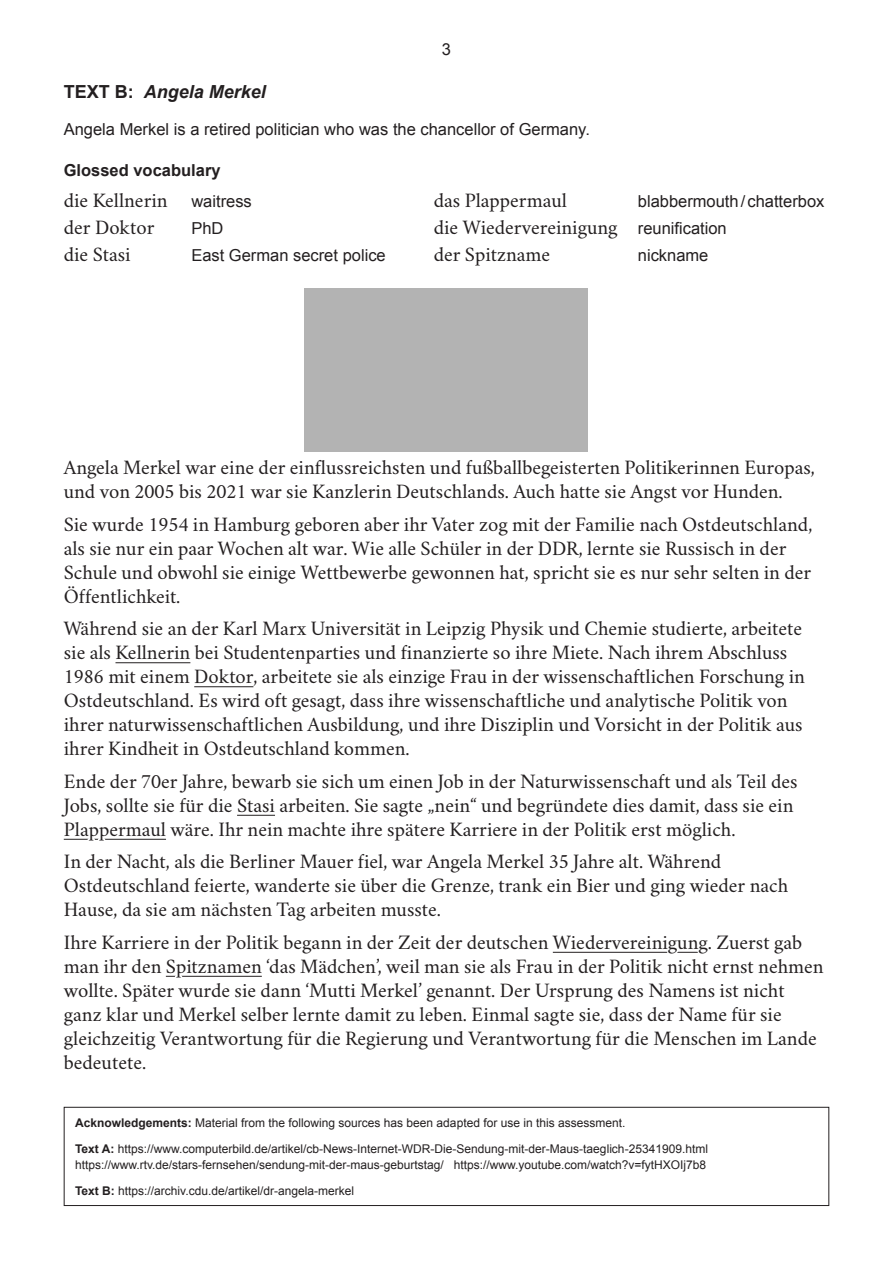
<style>
.page{position:relative;width:893px;height:1263px;background:#fff}
.page>*{position:absolute;margin:0;border:0;box-sizing:border-box;transform-origin:0 0}
.Resource_body{font:20.7px/24px "Whero";color:#231f20}
.Language_-_glossed_v{font:20.7px "Whero";color:#231f20}
.Question{font:italic 700 18px "Arial";color:#231f20}
.Body{font:16.5px "Arial";color:#231f20}
.Language_-_glossed_v-2{font:16.5px "Arial";color:#231f20}
.Body-2{font:700 16.5px "Arial";color:#231f20}
.Ack_head{font:12px/16.5px "Arial";color:#231f20}
.s1{font-style:normal}
.s2{font-family:"Arial";font-size:16.5px}
.s3{color:#fff}
.s4{font-weight:700}
</style>
<div class="page">
<hr style="left:115px;top:662px;width:75px;height:1px;background:#231f20">
<hr style="left:194px;top:686px;width:59px;height:1px;background:#231f20">
<hr style="left:237px;top:815px;width:38px;height:1px;background:#231f20">
<hr style="left:64px;top:839px;width:102px;height:1px;background:#231f20">
<hr style="left:553px;top:952px;width:155px;height:1px;background:#231f20">
<hr style="left:166px;top:976px;width:96px;height:1px;background:#231f20">
<div style="left:64px;top:1107px;width:765px;height:99px;border:1px solid #231f20"></div>
<div style="left:304px;top:289px;width:284px;height:163px;background:#b3b3b3"></div>
<p class="Body" style="left:442px;top:38px;width:11px">3</p>
<p class="Question" style="left:64px;top:80px;width:203px"><span class="s1">TEXT B:</span> Angela Merkel</p>
<p class="Body" style="left:64px;top:118px;width:528px">Angela Merkel is a retired politician who was the chancellor of Germany.</p>
<p class="Body-2" style="left:64px;top:159px;width:158px">Glossed vocabulary</p>
<p class="Language_-_glossed_v" style="left:64px;top:184px;width:190px">die Kellnerin <span class="s2">waitress</span></p>
<p class="Language_-_glossed_v" style="left:434px;top:184px;width:135px">das Plappermaul</p>
<p class="Language_-_glossed_v-2" style="left:638px;top:190px;width:188px">blabbermouth/ chatterbox</p>
<p class="Language_-_glossed_v" style="left:64px;top:211px;width:92px">der Doktor</p>
<p class="Language_-_glossed_v-2" style="left:191px;top:217px;width:34px">PhD</p>
<p class="Language_-_glossed_v" style="left:434px;top:211px;width:295px">die Wiedervereinigung <span class="s2">reunification</span></p>
<p class="Language_-_glossed_v" style="left:64px;top:238px;width:68px">die Stasi</p>
<p class="Language_-_glossed_v-2" style="left:191px;top:244px;width:196px">East German secret police</p>
<p class="Language_-_glossed_v" style="left:434px;top:238px;width:118px">der Spitzname</p>
<p class="Language_-_glossed_v-2" style="left:638px;top:244px;width:72px">nickname</p>
<p class="Resource_body" style="left:64px;top:453px;width:753px">Angela Merkel war eine der einflussreichsten und fußballbegeisterten Politikerinnen Europas, und von 2005 bis 2021 war sie Kanzlerin Deutschlands. Auch hatte sie Angst vor Hunden.</p>
<p class="Resource_body" style="left:64px;top:510px;width:750px">Sie wurde 1954 in Hamburg geboren aber ihr Vater zog mit der Familie nach Ostdeutschland, als sie nur ein paar Wochen alt war. Wie alle Schüler in der DDR, lernte sie Russisch in der Schule und obwohl sie einige Wettbewerbe gewonnen hat, spricht sie es nur sehr selten in der Öffentlichkeit.</p>
<p class="Resource_body" style="left:64px;top:614px;width:743px">Während sie an der Karl Marx Universität in Leipzig Physik und Chemie studierte, arbeitete sie als <span class="s3">Kellnerin</span> bei Studentenparties und finanzierte so ihre Miete. Nach ihrem Abschluss 1986 mit einem <span class="s3">Doktor</span>, arbeitete sie als einzige Frau in der wissenschaftlichen Forschung in Ostdeutschland. Es wird oft gesagt, dass ihre wissenschaftliche und analytische Politik von ihrer naturwissenschaftlichen Ausbildung, und ihre Disziplin und Vorsicht in der Politik aus ihrer Kindheit in Ostdeutschland kommen.</p>
<p class="Resource_body" style="left:64px;top:766px;width:735px">Ende der 70er Jahre, bewarb sie sich um einen Job in der Naturwissenschaft und als Teil des<br>Jobs, sollte sie für die <span class="s3">Stasi</span> arbeiten. Sie sagte „nein“ und begründete dies damit, dass sie ein<br><span class="s3">Plappermaul</span> wäre. Ihr nein machte ihre spätere Karriere in der Politik erst möglich.</p>
<p class="Resource_body" style="left:64px;top:847px;width:726px">In der Nacht, als die Berliner Mauer fiel, war Angela Merkel 35 Jahre alt. Während<br>Ostdeutschland feierte, wanderte sie über die Grenze, trank ein Bier und ging wieder nach<br>Hause, da sie am nächsten Tag arbeiten musste.</p>
<p class="Resource_body" style="left:64px;top:928px;width:761px">Ihre Karriere in der Politik begann in der Zeit der deutschen <span class="s3">Wiedervereinigung</span>. Zuerst gab man ihr den <span class="s3">Spitznamen</span> ‘das Mädchen’, weil man sie als Frau in der Politik nicht ernst nehmen wollte. Später wurde sie dann ‘Mutti Merkel’ genannt. Der Ursprung des Namens ist nicht ganz klar und Merkel selber lernte damit zu leben. Einmal sagte sie, dass der Name für sie gleichzeitig Verantwortung für die Regierung und Verantwortung für die Menschen im Lande bedeutete.</p>
<p class="Ack_head" style="left:75px;top:1115px;width:552px"><span class="s4">Acknowledgements:</span> Material from the following sources has been adapted for use in this assessment.</p>
<p class="Ack_head" style="left:75px;top:1140px;width:634px"><span class="s4">Text A:</span> https://www.computerbild.de/artikel/cb-News-Internet-WDR-Die-Sendung-mit-der-Maus-taeglich-25341909.html https://www.rtv.de/stars-fernsehen/sendung-mit-der-maus-geburtstag/ https://www.youtube.com/watch?v=fytHXOIj7b8</p>
<p class="Ack_head" style="left:75px;top:1182px;width:280px"><span class="s4">Text B:</span> https://archiv.cdu.de/artikel/dr-angela-merkel</p>
</div>
